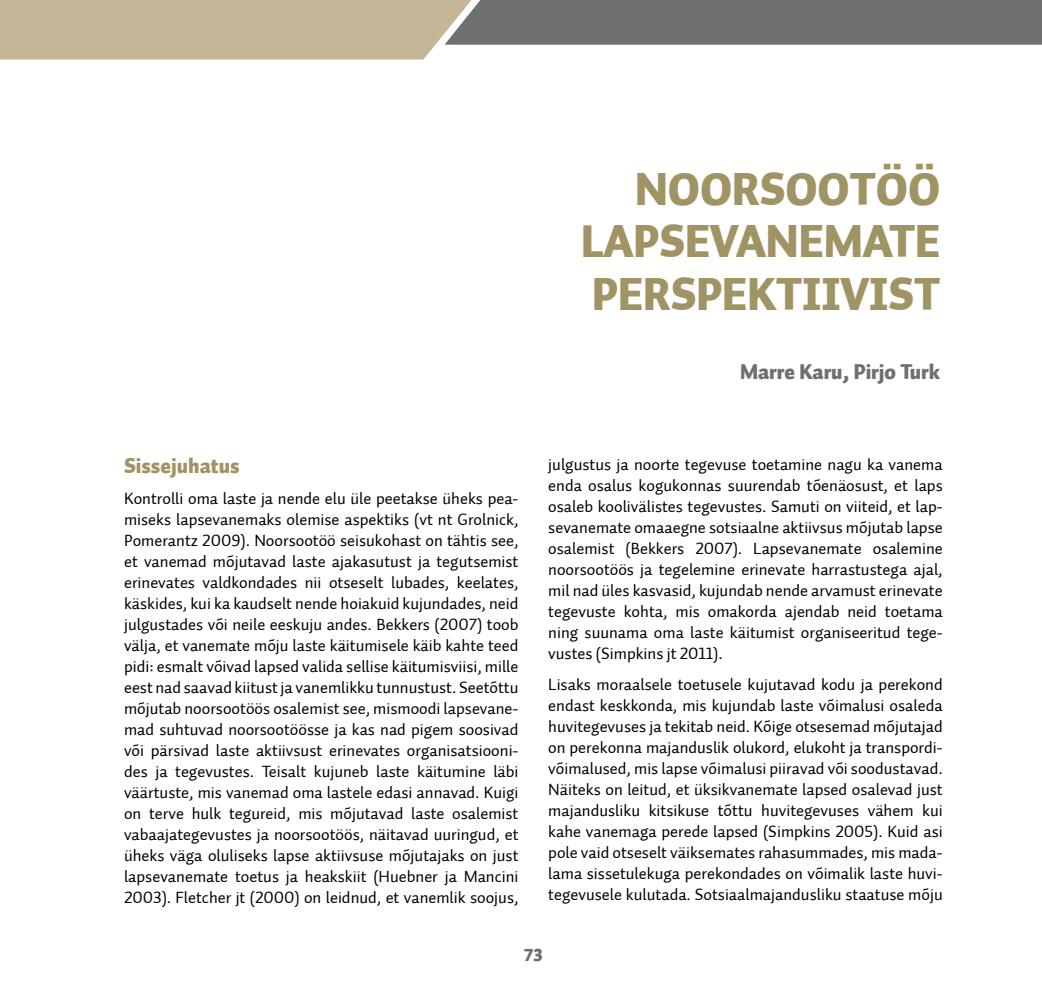
<style>
.page{position:relative;width:1042px;height:993px;background:#fff}
.page>*{position:absolute;margin:0;border:0;box-sizing:border-box;transform-origin:0 0}
.t1{font:45.5px/52.5px "Auto 1 Black LF";color:#a19464;text-align:justify}
.t2{font:21px "Auto 1 Black LF";color:#6e6f70}
.t3{font:21px "Auto 1 Black LF";color:#a19464}
.t4{font:900 19.25px "Auto 1";color:#6e6f70}
.t5{font:16.62px/21px "Auto 1 Regular LF";color:#000;text-align:justify}
</style>
<div class="page">
<svg style="left:0;top:0;width:1042px;height:60px"></svg>
<h1 class="t1" style="left:581px;top:164px;width:361px;text-indent:54px">NOORSOOTÖÖ LAPSEVANEMATE PERSPEKTIIVIST</h1>
<p class="t3" style="left:124px;top:451px;width:117px">Sissejuhatus</p>
<p class="t5" style="left:124px;top:488px;width:396px">Kontrolli oma laste ja nende elu üle peetakse üheks pea&shy;miseks lapsevanemaks olemise aspektiks (vt nt Grolnick, Pomerantz 2009). Noorsootöö seisukohast on tähtis see, et vanemad mõjutavad laste ajakasutust ja tegutsemist erinevates valdkondades nii otseselt lubades, keelates, käskides, kui ka kaudselt nende hoiakuid kujundades, neid julgustades või neile eeskuju andes. Bekkers (2007) toob välja, et vanemate mõju laste käitumisele käib kahte teed pidi: esmalt võivad lapsed valida sellise käitumisviisi, mille eest nad saavad kiitust ja vanemlikku tunnustust. Seetõttu mõjutab noorsootöös osalemist see, mismoodi lapsevane&shy;mad suhtuvad noorsootöösse ja kas nad pigem soosivad või pärsivad laste aktiivsust erinevates organisatsiooni&shy;des ja tegevustes. Teisalt kujuneb laste käitumine läbi väärtuste, mis vanemad oma lastele edasi annavad. Kuigi on terve hulk tegureid, mis mõjutavad laste osalemist vabaajategevustes ja noorsootöös, näitavad uuringud, et üheks väga oluliseks lapse aktiivsuse mõjutajaks on just lapsevanemate toetus ja heakskiit (Huebner ja Mancini 2003). Fletcher jt (2000) on leidnud, et vanemlik soojus,</p>
<p class="t2" style="left:740px;top:357px;width:202px">Marre Karu, Pirjo Turk</p>
<p class="t5" style="left:548px;top:453px;width:396px">julgustus ja noorte tegevuse toetamine nagu ka vanema enda osalus kogukonnas suurendab tõenäosust, et laps osaleb koolivälistes tegevustes. Samuti on viiteid, et lap&shy;sevanemate omaaegne sotsiaalne aktiivsus mõjutab lapse osalemist (Bekkers 2007). Lapsevanemate osalemine noorsootöös ja tegelemine erinevate harrastustega ajal, mil nad üles kasvasid, kujundab nende arvamust erinevate tegevuste kohta, mis omakorda ajendab neid toetama ning suunama oma laste käitumist organiseeritud tege&shy;vustes (Simpkins jt 2011).</p>
<p class="t5" style="left:548px;top:673px;width:396px">Lisaks moraalsele toetusele kujutavad kodu ja perekond endast keskkonda, mis kujundab laste võimalusi osaleda huvitegevuses ja tekitab neid. Kõige otsesemad mõjutajad on perekonna majanduslik olukord, elukoht ja transpordi&shy;võimalused, mis lapse võimalusi piiravad või soodustavad.<br>Näiteks on leitud, et üksikvanemate lapsed osalevad just majandusliku kitsikuse tõttu huvitegevuses vähem kui kahe vanemaga perede lapsed (Simpkins 2005). Kuid asi pole vaid otseselt väiksemates rahasummades, mis mada&shy;lama sissetulekuga perekondades on võimalik laste huvi&shy;tegevusele kulutada. Sotsiaalmajandusliku staatuse mõju</p>
<p class="t4" style="left:524px;top:938px;width:20px">73</p>
</div>
